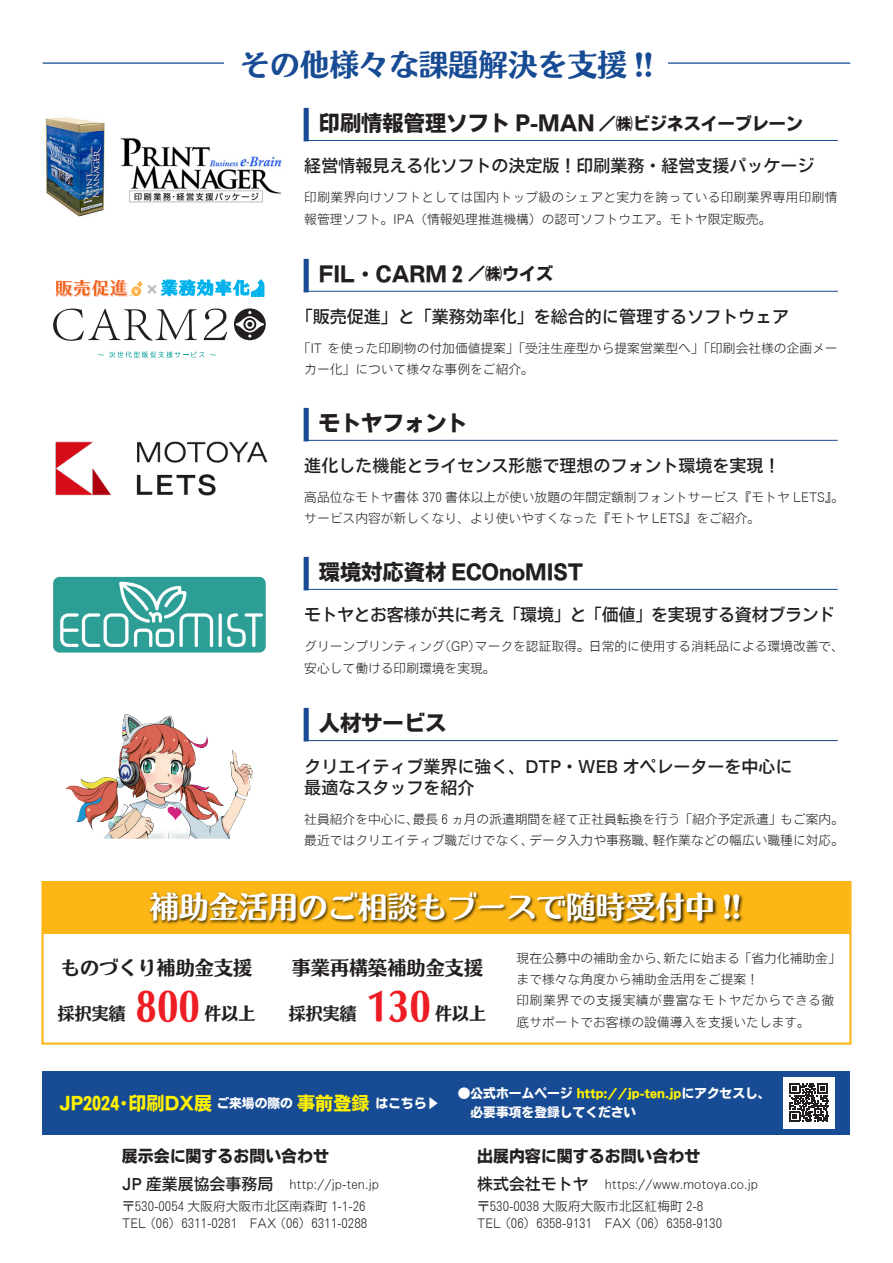
<style>
.page{position:relative;width:893px;height:1263px;background:#fff}
.page>*{position:absolute;margin:0;border:0;box-sizing:border-box;transform-origin:0 0}
.t1{font:38.25px "Motoya Ex Arata W6 90 msp RKSJ H";color:#ee1d23}
.t2{font:29.7px "Motoya Ex Arata W6 90 msp RKSJ H";color:#fff}
.t3{font:29.7px "Motoya Ex Arata W6 90 msp RKSJ H";color:#174b93}
.t4{font:21.3px "Motoya Ex Cedar W6 90 msp RKSJ H";color:#231f20}
.t5{font:19.2px "Motoya Ex Arata W6 90 msp RKSJ H";color:#231f20}
.t6{font:18px "Motoya Ex Cedar W6 90 msp RKSJ H";color:#fff101}
.t7{font:16.95px/21.3px "Motoya Ex Cedar W4 90 msp RKSJ H";color:#231f20}
.t8{font:16.95px "Motoya Ex Arata W6 90 msp RKSJ H";color:#231f20}
.t9{font:15.9px "Motoya Ex Cedar W6 90 msp RKSJ H";color:#231f20}
.t10{font:12.75px/21.3px "Motoya Cedar W2 90 msp RKSJ H";color:#231f20}
.t11{font:12.75px/21.3px "Motoya Cedar W2 90 msp RKSJ H";letter-spacing:.02em;color:#231f20}
.t12{font:12.75px/19.2px "Motoya Ex Cedar W6 90 msp RKSJ H";color:#fff}
.s1{font-size:38.25px;color:#174b93}
.s2{font-size:16.95px}
.s3{font-size:12.75px;color:#fff}
.s4{font-family:"Koz Go Pr 6 N";font-size:12.75px;color:#fff}
.s5{color:#fff101}
.s6{font-family:"Motoya Ex Cedar W4 90 msp RKSJ H";font-size:15.9px}
</style>
<div class="page">
<div style="left:43px;top:882px;width:807px;height:51px;background:#fcb615"></div>
<div style="left:43px;top:1071px;width:807px;height:63px;background:#174b93"></div>
<div style="left:783px;top:1077px;width:51px;height:51px;background:#fff"></div>
<svg style="left:789px;top:1083px;width:39px;height:39px"></svg>
<svg style="left:98px;top:351px;width:106px;height:7px"></svg>
<svg style="left:234px;top:308px;width:32px;height:32px"></svg>
<svg style="left:236px;top:311px;width:28px;height:27px"></svg>
<svg style="left:53px;top:309px;width:144px;height:32px"></svg>
<svg style="left:204px;top:309px;width:23px;height:31px"></svg>
<svg style="left:56px;top:279px;width:208px;height:18px"></svg>
<hr style="left:304px;top:291px;width:534px;height:1px;background:#174b93">
<hr style="left:304px;top:740px;width:534px;height:1px;background:#174b93">
<hr style="left:304px;top:140px;width:534px;height:1px;background:#174b93">
<img style="left:45px;top:117px;width:237px;height:100px">
<hr style="left:304px;top:440px;width:534px;height:1px;background:#174b93">
<img style="left:55px;top:441px;width:213px;height:55px">
<hr style="left:304px;top:589px;width:534px;height:1px;background:#174b93">
<div style="left:53px;top:577px;width:213px;height:75px;background:#2d9e95;border-radius:7px"></div>
<svg style="left:227px;top:613px;width:19px;height:34px"></svg>
<hr style="left:219px;top:613px;width:3px;height:34px;background:#fff;border-radius:2px">
<svg style="left:252px;top:617px;width:3px;height:30px"></svg>
<svg style="left:245px;top:613px;width:18px;height:4px"></svg>
<svg style="left:60px;top:581px;width:153px;height:66px"></svg>
<hr style="left:43px;top:62px;width:807px;height:2px;background:#174b93">
<div style="left:225px;top:43px;width:443px;height:44px;background:#fff"></div>
<div style="left:41px;top:881px;width:810px;height:164px;border:2px solid #fcb615"></div>
<img style="left:149px;top:891px;width:594px;height:34px">
<img style="left:66px;top:714px;width:168px;height:125px">
<h2 class="t3" style="left:240px;top:50px;width:415px">その他様々な課題解決を支援 !!</h2>
<h3 class="t4" style="left:303px;top:113px;width:501px"><span class="s1">■</span> 印刷情報管理ソフト P-MAN <span class="s2">／㈱ビジネスイーブレーン</span></h3>
<h3 class="t7" style="left:304px;top:155px;width:512px">経営情報見える化ソフトの決定版！印刷業務・経営支援パッケージ</h3>
<p class="t11" style="left:304px;top:187px;width:535px">印刷業界向けソフトとしては国内トップ級のシェアと実力を誇っている印刷業界専用印刷情報管理ソフト。IPA（情報処理推進機構）の認可ソフトウエア。モトヤ限定販売。</p>
<h3 class="t4" style="left:303px;top:263px;width:251px"><span class="s1">■</span> FIL・CARM２<span class="s2">／㈱ウイズ</span></h3>
<h3 class="t7" style="left:296px;top:306px;width:495px">「販売促進」と「業務効率化」を総合的に管理するソフトウェア</h3>
<p class="t10" style="left:304px;top:338px;width:535px;text-indent:-6px">「IT を使った印刷物の付加価値提案」「受注生産型から提案営業型へ」「印刷会社様の企画メーカー化」について様々な事例をご紹介。</p>
<h3 class="t4" style="left:303px;top:412px;width:166px"><span class="s1">■</span> モトヤフォント</h3>
<h3 class="t7" style="left:304px;top:455px;width:478px">進化した機能とライセンス形態で理想のフォント環境を実現！</h3>
<p class="t10" style="left:304px;top:487px;width:541px">高品位なモトヤ書体 370 書体以上が使い放題の年間定額制フォントサービス『モトヤ LETS』。サービス内容が新しくなり、より使いやすくなった『モトヤ LETS』をご紹介。</p>
<h3 class="t4" style="left:303px;top:561px;width:281px"><span class="s1">■</span> 環境対応資材 ECOnoMIST</h3>
<h3 class="t7" style="left:304px;top:604px;width:532px">モトヤとお客様が共に考え「環境」と「価値」を実現する資材ブランド</h3>
<p class="t10" style="left:304px;top:636px;width:541px">グリーンプリンティング（GP）マークを認証取得。日常的に使用する消耗品による環境改善で、安心して働ける印刷環境を実現。</p>
<h3 class="t4" style="left:303px;top:713px;width:144px"><span class="s1">■</span> 人材サービス</h3>
<h3 class="t7" style="left:304px;top:755px;width:490px">クリエイティブ業界に強く、DTP・WEB オペレーターを中心に最適なスタッフを紹介</h3>
<p class="t10" style="left:304px;top:808px;width:541px">社員紹介を中心に、最長 6 ヵ月の派遣期間を経て正社員転換を行う「紹介予定派遣」もご案内。最近ではクリエイティブ職だけでなく、データ入力や事務職、軽作業などの幅広い職種に対応。</p>
<h2 class="t2" style="left:149px;top:892px;width:593px">補助金活用のご相談もブースで随時受付中 !!</h2>
<h3 class="t5" style="left:61px;top:958px;width:193px">ものづくり補助金支援</h3>
<h3 class="t8" style="left:58px;top:1004px;width:70px">採択実績</h3>
<p class="t10" style="left:517px;top:947px;width:326px">現在公募中の補助金から、新たに始まる「省力化補助金」まで様々な角度から補助金活用をご提案！<br>印刷業界での支援実績が豊富なモトヤだからできる徹底サポートでお客様の設備導入を支援いたします。</p>
<h3 class="t5" style="left:292px;top:958px;width:193px">事業再構築補助金支援</h3>
<h3 class="t8" style="left:289px;top:1004px;width:70px">採択実績</h3>
<h1 class="t1" style="left:366px;top:987px;width:66px">130</h1>
<h1 class="t1" style="left:135px;top:987px;width:66px">800</h1>
<h3 class="t8" style="left:204px;top:1004px;width:53px">件以上</h3>
<h3 class="t8" style="left:435px;top:1004px;width:53px">件以上</h3>
<h3 class="t6" style="left:60px;top:1094px;width:381px">JP2024・印刷DX展 <span class="s3">ご来場の際の</span> 事前登録 <span class="s3">はこちら</span><span class="s4">▶</span></h3>
<p class="t12" style="left:458px;top:1083px;width:314px">●公式ホームページ <span class="s5">http://jp-ten.jp</span>にアクセスし、　必要事項を登録してください</p>
<p class="t9" style="left:122px;top:1148px;width:209px">展示会に関するお問い合わせ</p>
<p class="t10" style="left:122px;top:1173px;width:258px;line-height:21.8px"><span class="s6">JP 産業展協会事務局　</span>http://jp-ten.jp〒530-0054 大阪府大阪市北区南森町 1-1-26</p>
<p class="t10" style="left:122px;top:1212px;width:246px">TEL （06）6311-0281　FAX （06）6311-0288</p>
<p class="t9" style="left:477px;top:1148px;width:225px">出展内容に関するお問い合わせ</p>
<p class="t10" style="left:477px;top:1173px;width:282px;line-height:21.8px"><span class="s6">株式会社モトヤ　</span>https://www.motoya.co.jp〒530-0038 大阪府大阪市北区紅梅町 2-8</p>
<p class="t10" style="left:477px;top:1212px;width:246px">TEL （06）6358-9131　FAX （06）6358-9130</p>
</div>
